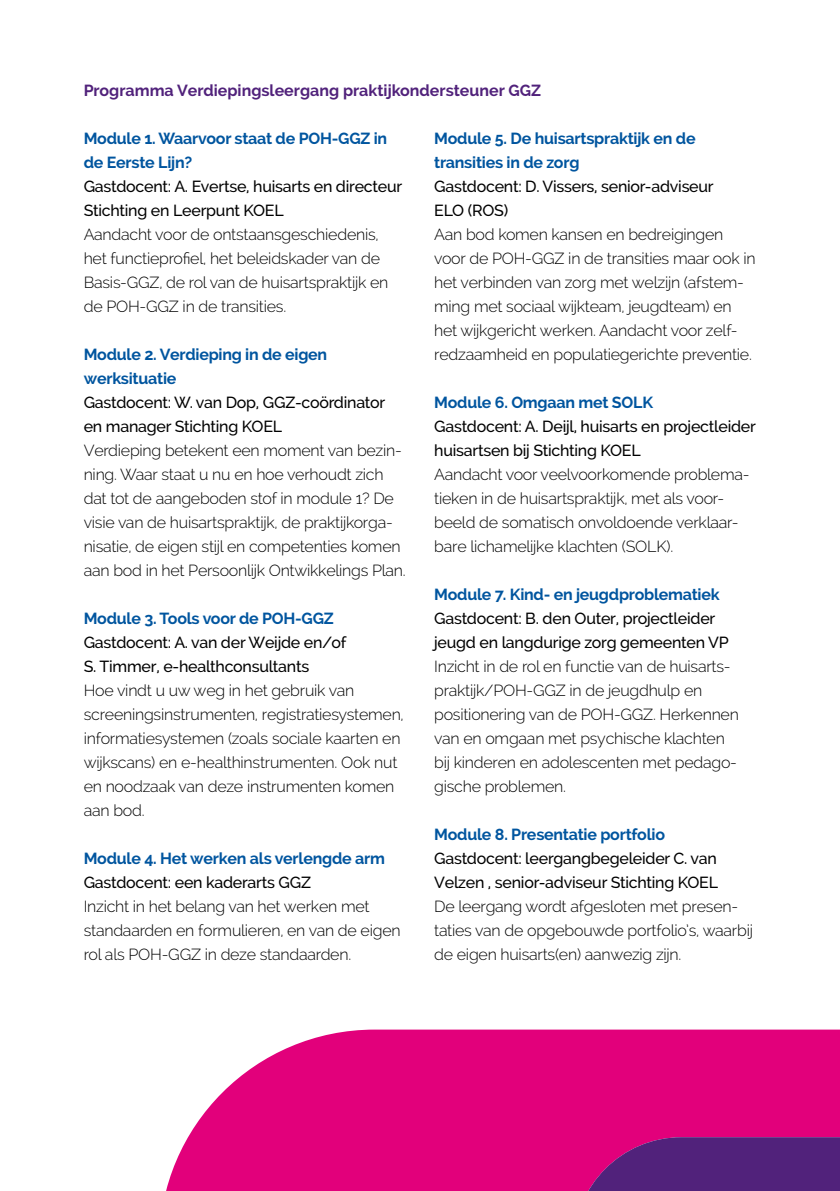
<style>
.page{position:relative;width:840px;height:1191px;background:#fff}
.page>*{position:absolute;margin:0;border:0;box-sizing:border-box;transform-origin:0 0}
.t1{font:300 16px/24px "Raleway";letter-spacing:-.015em;color:#000}
.t2{font:500 16px/24px "Raleway";letter-spacing:-.015em;color:#000}
.t3{font:700 16px/24px "Raleway";letter-spacing:-.015em;color:#00559f}
.t4{font:700 16px "Raleway";color:#51227b}
</style>
<div class="page">
<svg style="left:166px;top:1029px;width:673px;height:162px;background:#e41887"></svg>
<svg style="left:573px;top:1137px;width:266px;height:54px;background:#681d7b"></svg>
<p class="t4" style="left:84px;top:81px;width:458px">Programma Verdiepingsleergang praktijkondersteuner GGZ</p>
<p class="t3" style="left:84px;top:126px;width:305px">Module 1. Waarvoor staat de POH-GGZ in de Eerste Lijn?</p>
<p class="t2" style="left:84px;top:174px;width:320px">Gastdocent: A. Evertse, huisarts en directeur<br>Stichting en Leerpunt KOEL</p>
<p class="t1" style="left:84px;top:222px;width:306px">Aandacht voor de ontstaansgeschiedenis, het functieprofiel, het beleidskader van de Basis-GGZ, de rol van de huisartspraktijk en de POH-GGZ in de transities.</p>
<p class="t3" style="left:84px;top:342px;width:245px">Module 2. Verdieping in de eigen werksituatie</p>
<p class="t2" style="left:84px;top:390px;width:303px">Gastdocent: W. van Dop, GGZ-coördinator en manager Stichting KOEL</p>
<p class="t1" style="left:84px;top:438px;width:323px">Verdieping betekent een moment van bezin&shy;ning. Waar staat u nu en hoe verhoudt zich dat tot de aangeboden stof in module 1? De visie van de huisartspraktijk, de praktijkorga&shy;nisatie, de eigen stijl en competenties komen aan bod in het Persoonlijk Ontwikkelings Plan.</p>
<p class="t3" style="left:84px;top:606px;width:251px">Module 3. Tools voor de POH-GGZ</p>
<p class="t2" style="left:84px;top:630px;width:264px">Gastdocent: A. van der Weijde en/of<br>S. Timmer, e-healthconsultants</p>
<p class="t1" style="left:84px;top:678px;width:321px">Hoe vindt u uw weg in het gebruik van screeningsinstrumenten, registratiesystemen, informatiesystemen (zoals sociale kaarten en wijkscans) en e-healthinstrumenten. Ook nut en noodzaak van deze instrumenten komen aan bod.</p>
<p class="t3" style="left:84px;top:846px;width:303px">Module 4. Het werken als verlengde arm</p>
<p class="t2" style="left:84px;top:870px;width:229px">Gastdocent: een kaderarts GGZ</p>
<p class="t1" style="left:84px;top:894px;width:318px">Inzicht in het belang van het werken met standaarden en formulieren, en van de eigen rol als POH-GGZ in deze standaarden.</p>
<p class="t3" style="left:434px;top:126px;width:263px">Module 5. De huisartspraktijk en de transities in de zorg</p>
<p class="t2" style="left:434px;top:174px;width:281px">Gastdocent: D. Vissers, senior-adviseur<br>ELO (ROS)</p>
<p class="t1" style="left:434px;top:222px;width:323px">Aan bod komen kansen en bedreigingen voor de POH-GGZ in de transities maar ook in het verbinden van zorg met welzijn (afstem&shy;ming met sociaal wijkteam, jeugdteam) en het wijkgericht werken. Aandacht voor zelf&shy;redzaamheid en populatiegerichte preventie.</p>
<p class="t3" style="left:434px;top:390px;width:220px">Module 6. Omgaan met SOLK</p>
<p class="t2" style="left:434px;top:414px;width:323px">Gastdocent: A. Deijl, huisarts en projectleider huisartsen bij Stichting KOEL</p>
<p class="t1" style="left:434px;top:462px;width:317px">Aandacht voor veelvoorkomende problema&shy;tieken in de huisartspraktijk, met als voor&shy;beeld de somatisch onvoldoende verklaar&shy;bare lichamelijke klachten (SOLK).</p>
<p class="t3" style="left:434px;top:582px;width:287px">Module 7. Kind- en jeugdproblematiek</p>
<p class="t2" style="left:434px;top:606px;width:296px">Gastdocent: B. den Outer, projectleider jeugd en langdurige zorg gemeenten VP</p>
<p class="t1" style="left:434px;top:654px;width:306px">Inzicht in de rol en functie van de huisarts&shy;praktijk/POH-GGZ in de jeugdhulp en positionering van de POH-GGZ. Herkennen van en omgaan met psychische klachten bij kinderen en adolescenten met pedago&shy;gische problemen.</p>
<p class="t3" style="left:434px;top:822px;width:232px">Module 8. Presentatie portfolio</p>
<p class="t2" style="left:434px;top:846px;width:285px">Gastdocent: leergangbegeleider C. van<br>Velzen , senior-adviseur Stichting KOEL</p>
<p class="t1" style="left:434px;top:894px;width:320px">De leergang wordt afgesloten met presen&shy;taties van de opgebouwde portfolio’s, waarbij de eigen huisarts(en) aanwezig zijn.</p>
</div>
